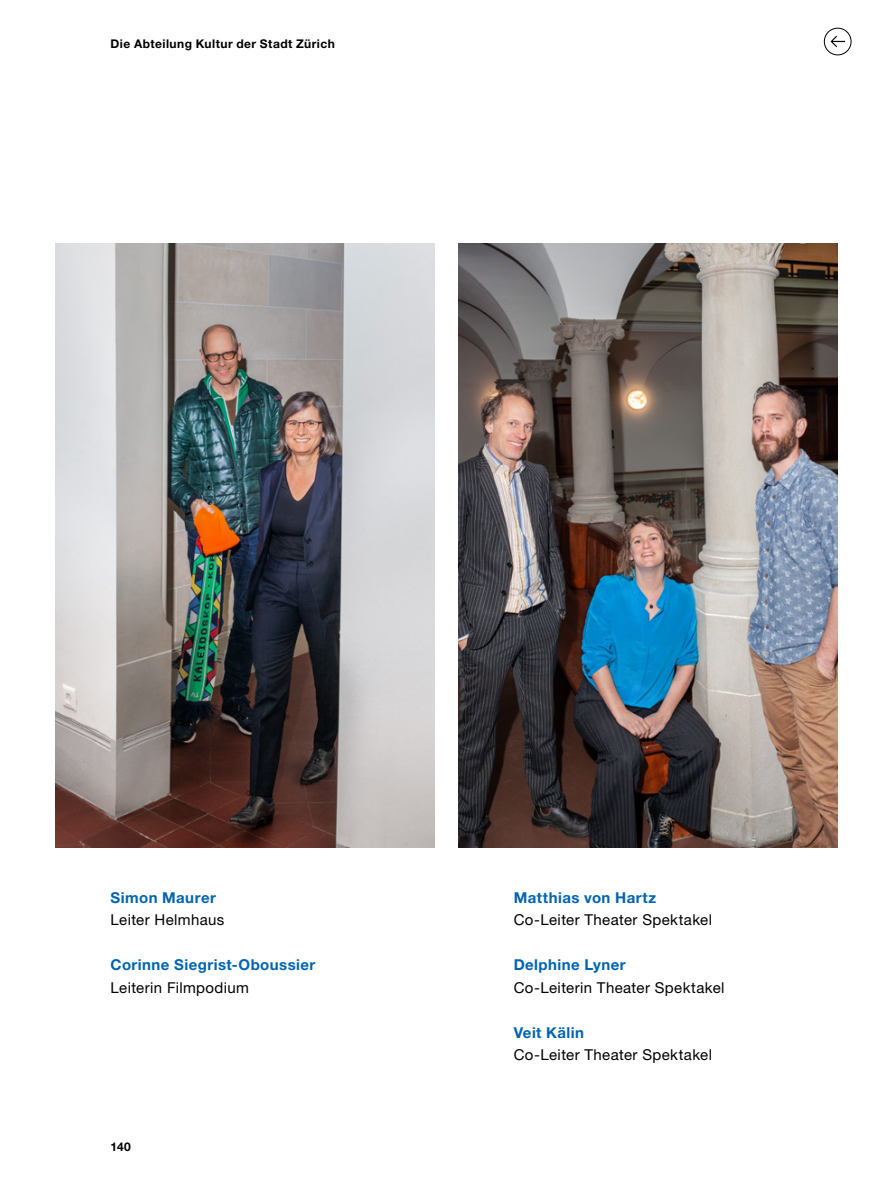
<style>
.page{position:relative;width:893px;height:1191px;background:#fff}
.page>*{position:absolute;margin:0;border:0;box-sizing:border-box;transform-origin:0 0}
._02_Untertitel_norma{font:15px/22.5px "Helvetica Neue LT Std";letter-spacing:.025em;color:#000}
._02_Untertitel_norma-2{font:700 15px/22.5px "Helvetica Neue LT Std";letter-spacing:.03em;color:#0064b0}
._06_Rubrik_und_Pagin{font:700 12px "Helvetica Neue LT Std";letter-spacing:.04em;color:#000}
.s1{font-weight:700;color:#0064b0}
.s2{font-weight:400;color:#000}
</style>
<div class="page">
<img style="left:55px;top:243px;width:380px;height:605px">
<img style="left:458px;top:243px;width:380px;height:605px">
<div style="left:824px;top:28px;width:27px;height:27px;border:1px solid #000;border-radius:50%"></div>
<svg style="left:830px;top:36px;width:15px;height:11px"></svg>
<p class="_06_Rubrik_und_Pagin" style="left:111px;top:36px;width:226px">Die Abteilung Kultur der Stadt Zürich</p>
<p class="_02_Untertitel_norma" style="left:111px;top:886px;width:115px"><span class="s1">Simon Maurer<br></span>Leiter Helmhaus</p>
<p class="_02_Untertitel_norma-2" style="left:111px;top:953px;width:206px">Corinne Siegrist-Oboussier<br><span class="s2">Leiterin Filmpodium</span></p>
<p class="_06_Rubrik_und_Pagin" style="left:111px;top:1139px;width:22px">140</p>
<p class="_02_Untertitel_norma" style="left:514px;top:886px;width:200px"><span class="s1">Matthias von Hartz<br></span>Co-Leiter Theater Spektakel</p>
<p class="_02_Untertitel_norma" style="left:514px;top:953px;width:212px"><span class="s1">Delphine Lyner<br></span>Co-Leiterin Theater Spektakel</p>
<p class="_02_Untertitel_norma" style="left:514px;top:1021px;width:200px"><span class="s1">Veit Kälin<br></span>Co-Leiter Theater Spektakel</p>
</div>
